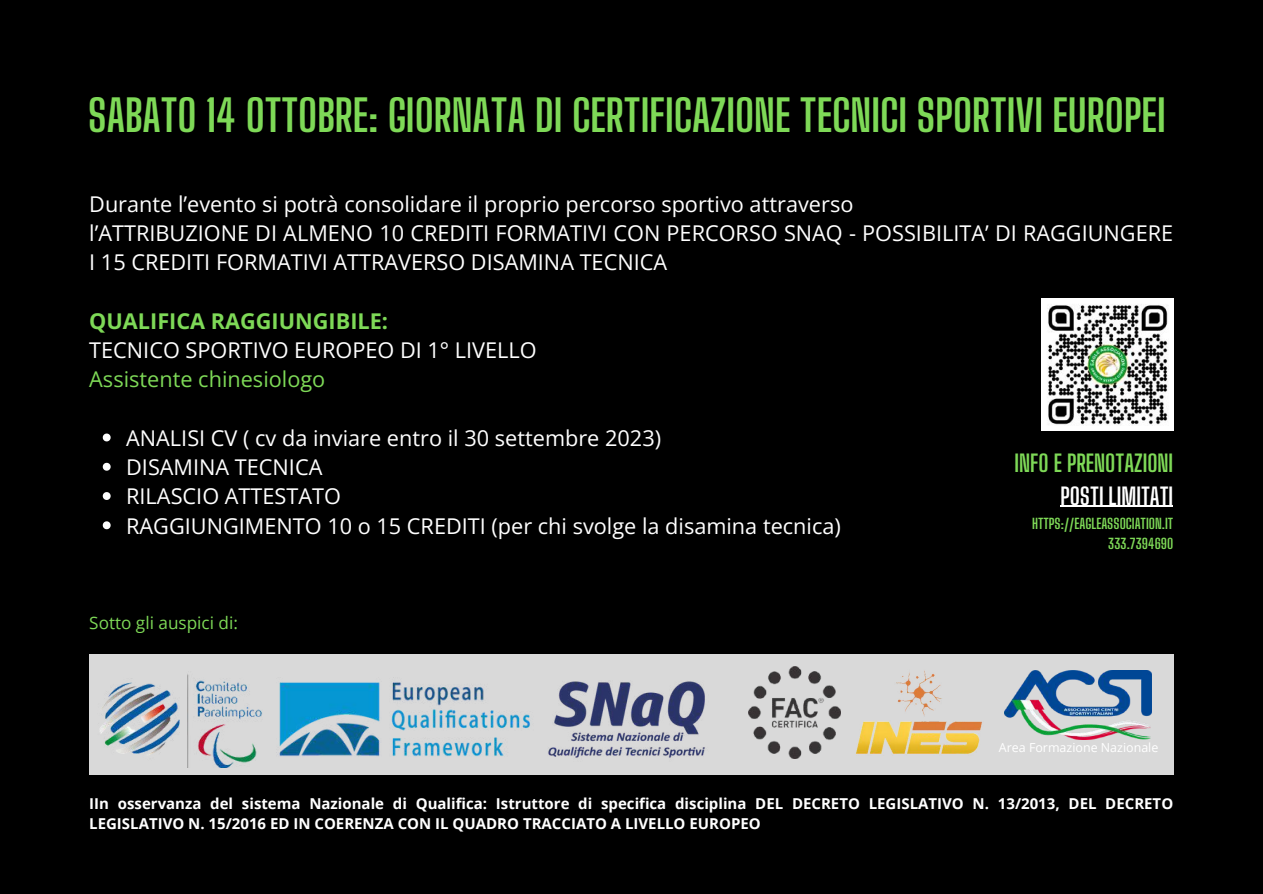
<style>
.page{position:relative;width:1263px;height:894px;background:#fff}
.page>*{position:absolute;margin:0;border:0;box-sizing:border-box;transform-origin:0 0}
.t1{font:700 43.5px "Big Shoulders Display";color:#7ed957}
.t2{font:700 23.1px "Big Shoulders Display";color:#7ed957}
.t3{font:700 23.1px "Big Shoulders Display";color:#fff}
.t4{font:21.75px/29.2px "Open Sans";color:#fff}
.t5{font:700 21.75px "Open Sans";color:#7ed957}
.t6{font:21.75px "Open Sans";color:#7ed957}
.t7{font:17.1px "Open Sans";color:#7ed957}
.t8{font:700 15px/20.2px "Open Sans";color:#fff}
.t9{font:700 14.1px/20px "Big Shoulders Display";color:#7ed957;text-align:right}
.t10{font:12.45px "Open Sans";color:#fff}
</style>
<div class="page">
<div style="left:0;top:0;width:1263px;height:893px;background:#000"></div>
<svg style="left:103px;top:433px;width:8px;height:8px"></svg>
<svg style="left:103px;top:462px;width:8px;height:8px"></svg>
<svg style="left:103px;top:492px;width:8px;height:8px"></svg>
<svg style="left:103px;top:521px;width:8px;height:8px"></svg>
<div style="left:89px;top:654px;width:1084px;height:120px;background:#d9d9d9"></div>
<img style="left:100px;top:674px;width:181px;height:93px">
<img style="left:277px;top:677px;width:253px;height:79px">
<img style="left:548px;top:681px;width:157px;height:77px">
<img style="left:748px;top:666px;width:92px;height:92px">
<img style="left:1005px;top:670px;width:146px;height:69px">
<img style="left:855px;top:670px;width:127px;height:84px">
<img style="left:1041px;top:299px;width:132px;height:131px">
<hr style="left:1060px;top:505px;width:113px;height:1px;background:#fff">
<h1 class="t1" style="left:88px;top:89px;width:1080px">SABATO 14 OTTOBRE: GIORNATA DI CERTIFICAZIONE TECNICI SPORTIVI EUROPEI</h1>
<p class="t4" style="left:89px;top:189px;width:1085px">Durante l’evento si potrà consolidare il proprio percorso sportivo attraverso<br>l’ATTRIBUZIONE DI ALMENO 10 CREDITI FORMATIVI CON PERCORSO SNAQ - POSSIBILITA’ DI RAGGIUNGERE<br>I 15 CREDITI FORMATIVI ATTRAVERSO DISAMINA TECNICA</p>
<p class="t5" style="left:89px;top:305px;width:300px">QUALIFICA RAGGIUNGIBILE:</p>
<p class="t4" style="left:89px;top:335px;width:449px">TECNICO SPORTIVO EUROPEO DI 1° LIVELLO</p>
<p class="t6" style="left:89px;top:364px;width:237px">Assistente chinesiologo</p>
<p class="t4" style="left:126px;top:423px;width:716px">ANALISI CV ( cv da inviare entro il 30 settembre 2023)<br>DISAMINA TECNICA<br>RILASCIO ATTESTATO<br>RAGGIUNGIMENTO 10 o 15 CREDITI (per chi svolge la disamina tecnica)</p>
<p class="t7" style="left:89px;top:610px;width:150px">Sotto gli auspici di:</p>
<p class="t2" style="left:1014px;top:448px;width:160px">INFO E PRENOTAZIONI</p>
<p class="t3" style="left:1060px;top:481px;width:114px">POSTI LIMITATI</p>
<p class="t9" style="left:1032px;top:513px;width:143px">HTTPS://EAGLEASSOCIATION.IT<br>333.7394690</p>
<p class="t10" style="left:999px;top:738px;width:161px">Area Formazione Nazionale</p>
<p class="t8" style="left:89px;top:792px;width:1085px">IIn osservanza del sistema Nazionale di Qualifica: Istruttore di specifica disciplina DEL DECRETO LEGISLATIVO N. 13/2013, DEL DECRETO<br>LEGISLATIVO N. 15/2016 ED IN COERENZA CON IL QUADRO TRACCIATO A LIVELLO EUROPEO</p>
</div>
